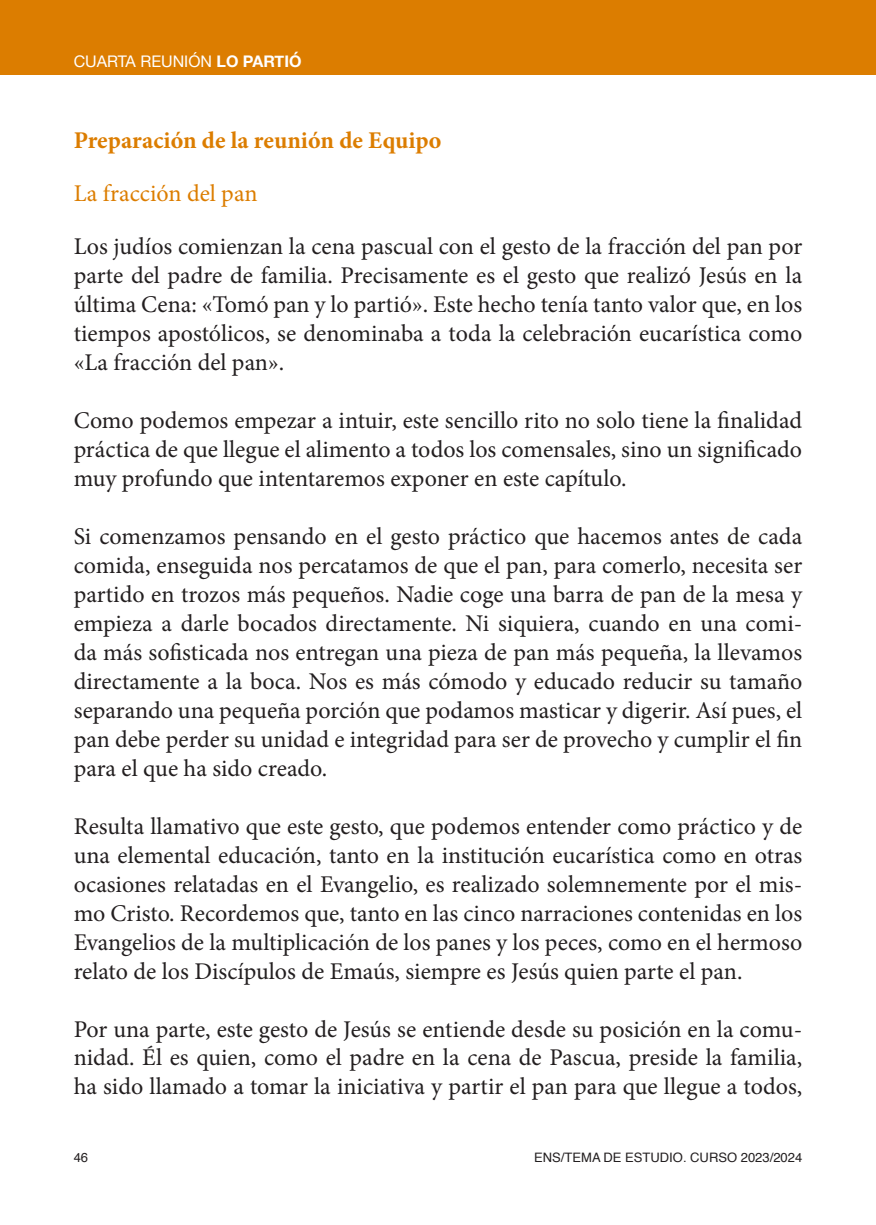
<style>
.page{position:relative;width:876px;height:1225px;background:#fff}
.page>*{position:absolute;margin:0;border:0;box-sizing:border-box;transform-origin:0 0}
.t1{font:24px/29px "Minion Pro";color:#231f20;text-align:justify}
.t2{font:700 24px "Minion Pro";color:#dc7d00}
.t3{font:24px "Minion Pro";color:#dc7d00}
.t4{font:16px "Helvetica Neue";color:#fff}
.t5{font:13px "Helvetica";color:#231f20}
.s1{font-weight:700}
</style>
<div class="page">
<div style="left:859px;top:0;width:17px;height:75px;background:#dc7d00"></div>
<div style="left:0;top:0;width:859px;height:75px;background:#dc7d00"></div>
<p class="t4" style="left:74px;top:50px;width:229px">CUARTA REUNIÓN <span class="s1">LO PARTIÓ</span></p>
<p class="t2" style="left:74px;top:123px;width:369px">Preparación de la reunión de Equipo</p>
<p class="t3" style="left:74px;top:177px;width:185px">La fracción del pan</p>
<p class="t1" style="left:74px;top:232px;width:730px">Los judíos comienzan la cena pascual con el gesto de la fracción del pan por parte del padre de familia. Precisamente es el gesto que realizó Jesús en la última Cena: «Tomó pan y lo partió». Este hecho tenía tanto valor que, en los tiempos apostólicos, se denominaba a toda la celebración eucarística como «La fracción del pan».</p>
<p class="t1" style="left:74px;top:406px;width:730px">Como podemos empezar a intuir, este sencillo rito no solo tiene la finalidad práctica de que llegue el alimento a todos los comensales, sino un significado muy profundo que intentaremos exponer en este capítulo.</p>
<p class="t1" style="left:74px;top:522px;width:730px">Si comenzamos pensando en el gesto práctico que hacemos antes de cada comida, enseguida nos percatamos de que el pan, para comerlo, necesita ser partido en trozos más pequeños. Nadie coge una barra de pan de la mesa y empieza a darle bocados directamente. Ni siquiera, cuando en una comi&shy;da más sofisticada nos entregan una pieza de pan más pequeña, la llevamos directamente a la boca. Nos es más cómodo y educado reducir su tamaño separando una pequeña porción que podamos masticar y digerir. Así pues, el pan debe perder su unidad e integridad para ser de provecho y cumplir el fin para el que ha sido creado.</p>
<p class="t1" style="left:74px;top:811px;width:730px">Resulta llamativo que este gesto, que podemos entender como práctico y de una elemental educación, tanto en la institución eucarística como en otras ocasiones relatadas en el Evangelio, es realizado solemnemente por el mis&shy;mo Cristo. Recordemos que, tanto en las cinco narraciones contenidas en los Evangelios de la multiplicación de los panes y los peces, como en el hermoso relato de los Discípulos de Emaús, siempre es Jesús quien parte el pan.</p>
<p class="t1" style="left:74px;top:1014px;width:730px">Por una parte, este gesto de Jesús se entiende desde su posición en la comu&shy;nidad. Él es quien, como el padre en la cena de Pascua, preside la familia, ha sido llamado a tomar la iniciativa y partir el pan para que llegue a todos,</p>
<p class="t5" style="left:74px;top:1147px;width:16px">46</p>
<p class="t5" style="left:534px;top:1147px;width:270px">ENS/TEMA DE ESTUDIO. CURSO 2023/2024</p>
</div>
